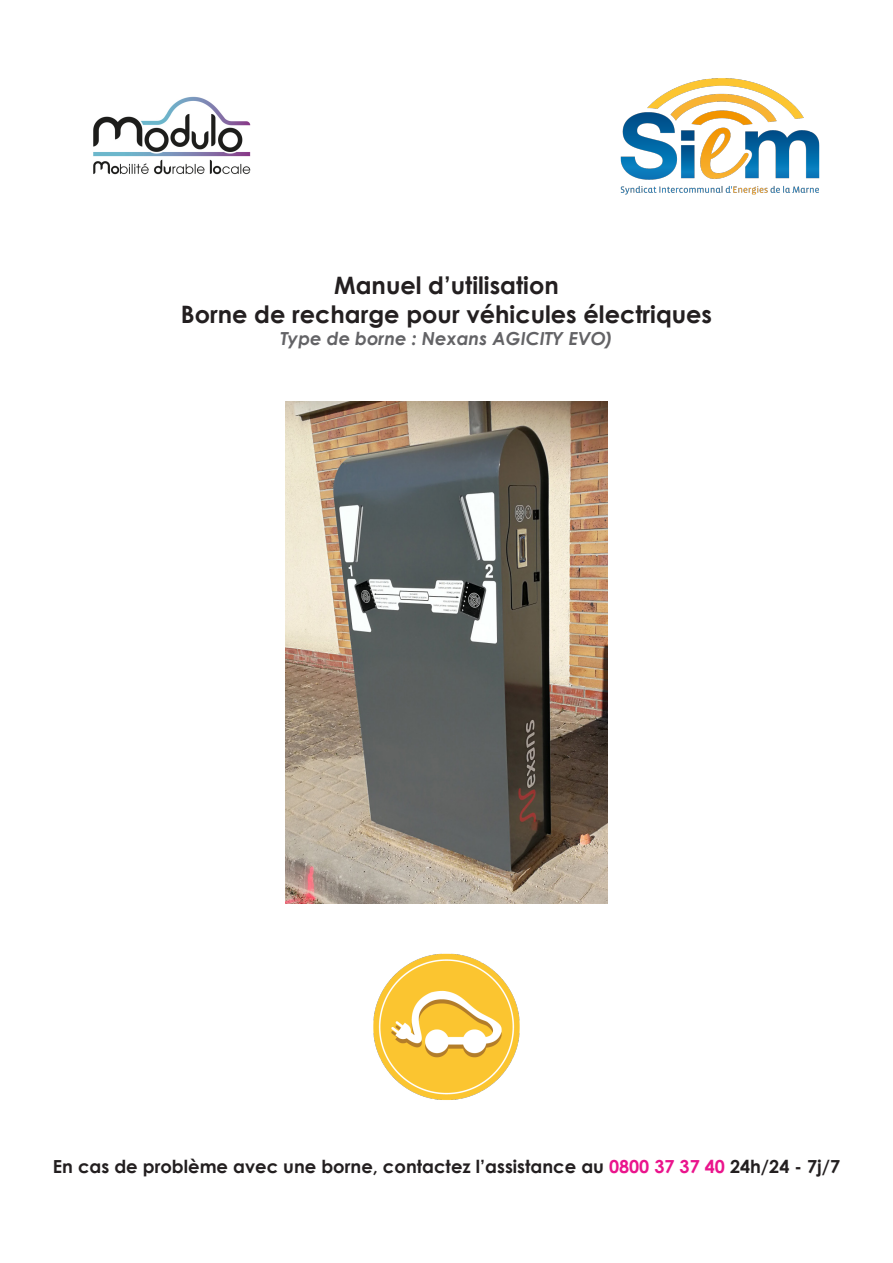
<style>
.page{position:relative;width:893px;height:1263px;background:#fff}
.page>*{position:absolute;margin:0;border:0;box-sizing:border-box;transform-origin:0 0}
.t1{font:700 24px "Century Gothic";color:#231f20}
.t2{font:700 18px "Century Gothic";color:#231f20}
.t3{font:italic 700 18px "Century Gothic";color:#636366}
.s1{color:#ea148c}
</style>
<div class="page">
<img style="left:373px;top:953px;width:147px;height:147px">
<img style="left:620px;top:78px;width:200px;height:117px">
<img style="left:93px;top:96px;width:158px;height:79px">
<img style="left:286px;top:402px;width:321px;height:502px">
<p class="t1" style="left:334px;top:267px;width:226px">Manuel d’utilisation</p>
<p class="t1" style="left:181px;top:296px;width:533px">Borne de recharge pour véhicules électriques</p>
<p class="t3" style="left:280px;top:325px;width:334px">Type de borne : Nexans AGICITY EVO)</p>
<p class="t2" style="left:53px;top:1153px;width:789px">En cas de problème avec une borne, contactez l’assistance au <span class="s1">0800 37 37 40</span> 24h/24 - 7j/7</p>
</div>
